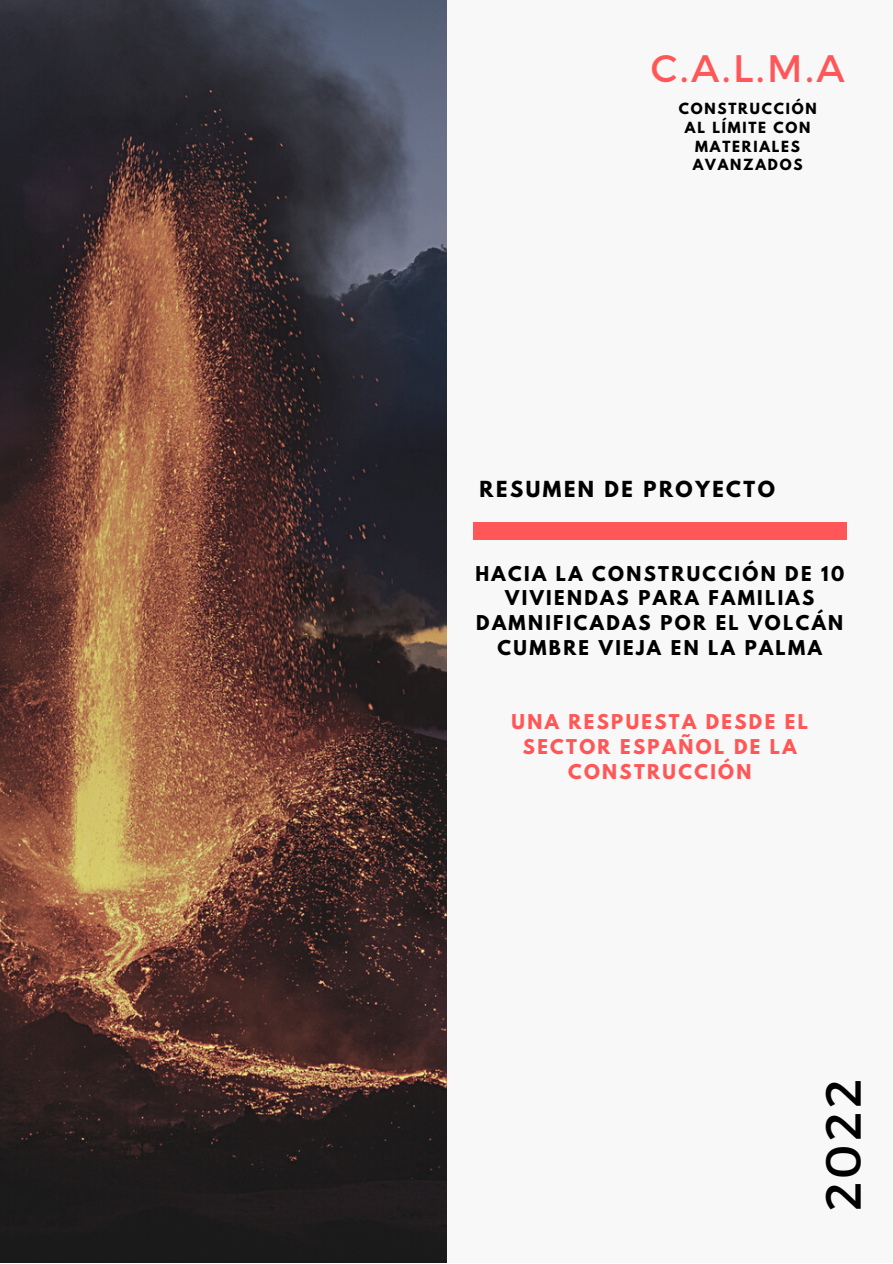
<style>
.page{position:relative;width:893px;height:1264px;background:#fff}
.page>*{position:absolute;margin:0;border:0;box-sizing:border-box;transform-origin:0 0}
.t1{font:49.65px "Montserrat";color:#000}
.t2{font:38.25px "Montserrat";color:#ff5757}
.t3{font:700 19.65px "League Spartan";letter-spacing:.13em;color:#000}
.t4{font:700 18.15px/24.8px "League Spartan";letter-spacing:.13em;color:#000;text-align:center}
.t5{font:700 18.15px/24.8px "League Spartan";letter-spacing:.13em;color:#ff5757;text-align:center}
.t6{font:700 13.65px/18.8px "League Spartan";letter-spacing:.13em;color:#000;text-align:center}
</style>
<div class="page">
<div style="left:0;top:0;width:892px;height:1262px;background:#f8f8f8"></div>
<img style="left:0;top:0;width:446px;height:1262px">
<div style="left:473px;top:522px;width:373px;height:18px;background:#ff5757"></div>
<h2 class="t2" style="left:650px;top:43px;width:195px">C.A.L.M.A</h2>
<p class="t6" style="left:678px;top:101px;width:139px">CONSTRUCCIÓN<br>AL LÍMITE CON<br>MATERIALES<br>AVANZADOS</p>
<p class="t3" style="left:479px;top:480px;width:297px">RESUMEN DE PROYECTO</p>
<p class="t4" style="left:475px;top:563px;width:370px">HACIA LA CONSTRUCCIÓN DE 10<br>VIVIENDAS PARA FAMILIAS<br>DAMNIFICADAS POR EL VOLCÁN<br>CUMBRE VIEJA EN LA PALMA</p>
<p class="t5" style="left:511px;top:711px;width:298px">UNA RESPUESTA DESDE EL<br>SECTOR ESPAÑOL DE LA<br>CONSTRUCCIÓN</p>
<h1 class="t1" style="left:811px;top:1211px;width:134px;rotate:-90deg">2022</h1>
</div>
